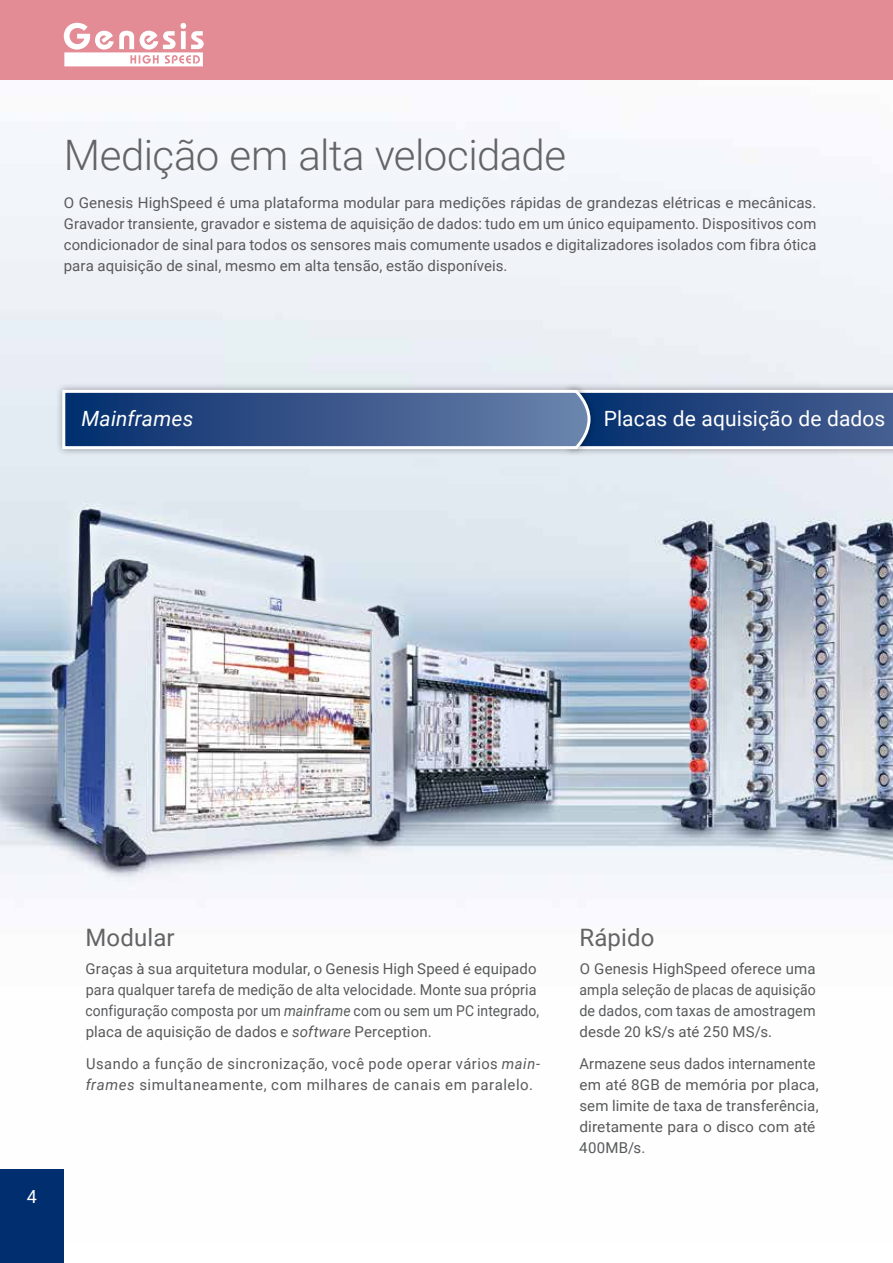
<style>
.page{position:relative;width:893px;height:1263px;background:#fff}
.page>*{position:absolute;margin:0;border:0;box-sizing:border-box;transform-origin:0 0}
.t1{font:300 42px "Roboto";letter-spacing:-.015em;color:#636466}
.t2{font:24px "Roboto";letter-spacing:.005em;color:#636466}
.t3{font:21px "Roboto";letter-spacing:.005em;color:#fff}
.t4{font:italic 21px "Roboto";letter-spacing:.01em;color:#fff}
.t5{font:18px "Roboto";color:#fff}
.t6{font:15px/21px "Roboto";letter-spacing:.01em;color:#58595b}
.t7{font:15px/21px "Roboto";letter-spacing:.035em;color:#58595b}
.s1{font-style:italic}
</style>
<div class="page">
<div style="left:0;top:0;width:893px;height:81px;background:#e48c95"></div>
<svg style="left:64px;top:23px;width:140px;height:43px"></svg>
<img style="left:0;top:121px;width:893px;height:770px">
<div style="left:563px;top:383px;width:330px;height:73px;background:#000;opacity:.35"></div>
<div style="left:55px;top:383px;width:543px;height:73px;background:#000;opacity:.35"></div>
<svg style="left:61px;top:388px;width:832px;height:63px;background:#506a97"></svg>
<div style="left:0;top:1169px;width:64px;height:94px;background:#002e6e"></div>
<h1 class="t1" style="left:64px;top:125px;width:504px">Medição em alta velocidade</h1>
<p class="t6" style="left:64px;top:191px;width:754px;text-align:justify">O Genesis HighSpeed é uma plataforma modular para medições rápidas de grandezas elétricas e mecânicas.<br>Gravador transiente, gravador e sistema de aquisição de dados: tudo em um único equipamento. Dispositivos com condicionador de sinal para todos os sensores mais comumente usados e digitalizadores isolados com fibra ótica para aquisição de sinal, mesmo em alta tensão, estão disponíveis.</p>
<h3 class="t4" style="left:82px;top:404px;width:113px">Mainframes</h3>
<h3 class="t3" style="left:604px;top:404px;width:283px">Placas de aquisição de dados</h3>
<p class="t5" style="left:27px;top:1184px;width:12px">4</p>
<h2 class="t2" style="left:85px;top:921px;width:91px">Modular</h2>
<h2 class="t2" style="left:579px;top:921px;width:76px">Rápido</h2>
<p class="t6" style="left:85px;top:958px;width:455px">Graças à sua arquitetura modular, o Genesis High Speed é equipado para qualquer tarefa de medição de alta velocidade. Monte sua própria configuração composta por um <span class="s1">mainframe</span> com ou sem um PC integrado, placa de aquisição de dados e <span class="s1">software</span> Perception.</p>
<p class="t7" style="left:86px;top:1053px;width:456px">Usando a função de sincronização, você pode operar vários <span class="s1">main&shy;frames</span> simultaneamente, com milhares de canais em paralelo.</p>
<p class="t6" style="left:579px;top:958px;width:238px;text-align:justify">O Genesis HighSpeed oferece uma ampla seleção de placas de aquisição de dados, com taxas de amostragem desde 20 kS/s até 250 MS/s.</p>
<p class="t6" style="left:579px;top:1053px;width:241px">Armazene seus dados internamente em até 8GB de memória por placa, sem limite de taxa de transferência, diretamente para o disco com até<br>400MB/s.</p>
</div>
